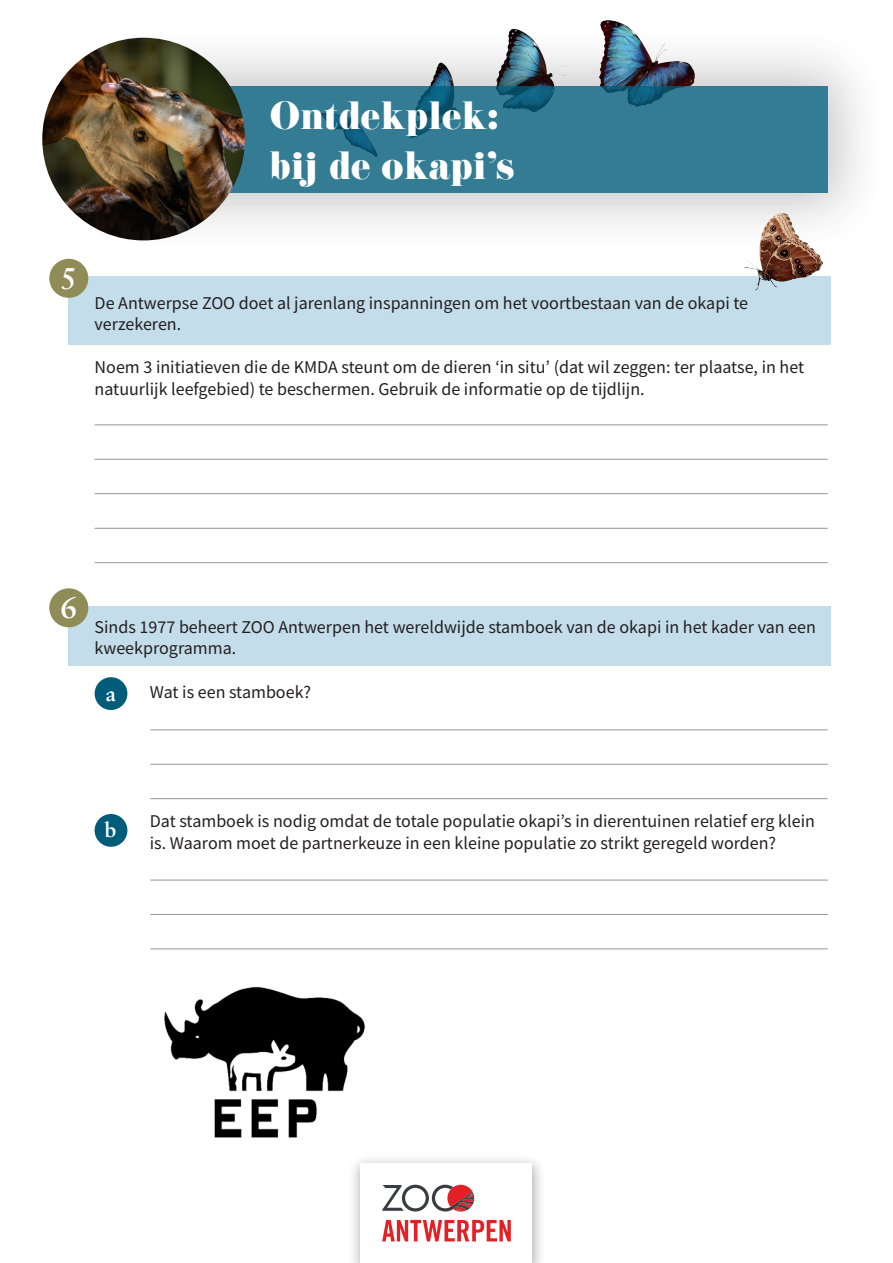
<style>
.page{position:relative;width:893px;height:1263px;background:#fff}
.page>*{position:absolute;margin:0;border:0;box-sizing:border-box;transform-origin:0 0}
.t1{font:34.5px/49.3px "Eloquent JF Pro";letter-spacing:.02em;color:#fff}
.t2{font:700 30.15px "Sabon LT Pro";color:#fff}
.t3{font:700 21px "Sabon LT Pro";color:#fff}
.t4{font:18px/21.6px "Source Sans Pro";color:#231f20}
</style>
<div class="page">
<div style="left:347px;top:1154px;width:199px;height:109px;background:#231f20;opacity:.37"></div>
<div style="left:361px;top:1163px;width:171px;height:100px;background:#fff"></div>
<svg style="left:382px;top:1220px;width:129px;height:21px"></svg>
<svg style="left:382px;top:1185px;width:92px;height:26px"></svg>
<div style="left:61px;top:23px;width:830px;height:232px;background:#231f20;opacity:.32"></div>
<svg style="left:230px;top:86px;width:598px;height:106px;background:#307990"></svg>
<img style="left:42px;top:38px;width:203px;height:202px;border-radius:101px">
<div style="left:69px;top:277px;width:762px;height:68px;background:#c3ddea"></div>
<div style="left:69px;top:606px;width:762px;height:59px;background:#c3ddea"></div>
<div style="left:49px;top:259px;width:39px;height:39px;background:#908c57;border-radius:50%"></div>
<div style="left:49px;top:588px;width:39px;height:39px;background:#908c57;border-radius:50%"></div>
<img style="left:730px;top:197px;width:101px;height:94px">
<div style="left:95px;top:677px;width:32px;height:33px;background:#015c79;border-radius:50%"></div>
<div style="left:95px;top:814px;width:32px;height:33px;background:#015c79;border-radius:50%"></div>
<img style="left:164px;top:986px;width:201px;height:152px">
<hr style="left:95px;top:424px;width:733px;height:1px;background:#939598">
<hr style="left:95px;top:459px;width:733px;height:1px;background:#939598">
<hr style="left:95px;top:493px;width:733px;height:1px;background:#939598">
<hr style="left:95px;top:528px;width:733px;height:1px;background:#939598">
<hr style="left:95px;top:562px;width:733px;height:1px;background:#939598">
<hr style="left:150px;top:729px;width:678px;height:1px;background:#939598">
<hr style="left:150px;top:764px;width:678px;height:1px;background:#939598">
<hr style="left:150px;top:798px;width:678px;height:1px;background:#939598">
<hr style="left:150px;top:880px;width:678px;height:1px;background:#939598">
<hr style="left:150px;top:914px;width:678px;height:1px;background:#939598">
<hr style="left:150px;top:948px;width:678px;height:1px;background:#939598">
<h1 class="t1" style="left:270px;top:93px;width:246px">Ontdekplek: bij de okapi’s</h1>
<p class="t2" style="left:60px;top:259px;width:18px">5</p>
<p class="t4" style="left:95px;top:292px;width:655px">De Antwerpse ZOO doet al jarenlang inspanningen om het voortbestaan van de okapi te verzekeren.</p>
<p class="t4" style="left:95px;top:357px;width:711px">Noem 3 initiatieven die de KMDA steunt om de dieren ‘in situ’ (dat wil zeggen: ter plaatse, in het natuurlijk leefgebied) te beschermen. Gebruik de informatie op de tijdlijn.</p>
<p class="t2" style="left:60px;top:588px;width:18px">6</p>
<p class="t4" style="left:95px;top:616px;width:723px">Sinds 1977 beheert ZOO Antwerpen het wereldwijde stamboek van de okapi in het kader van een kweekprogramma.</p>
<p class="t4" style="left:150px;top:681px;width:163px">Wat is een stamboek?</p>
<p class="t3" style="left:105px;top:680px;width:12px">a</p>
<p class="t3" style="left:105px;top:817px;width:13px">b</p>
<p class="t4" style="left:150px;top:810px;width:667px">Dat stamboek is nodig omdat de totale populatie okapi’s in dierentuinen relatief erg klein is. Waarom moet de partnerkeuze in een kleine populatie zo strikt geregeld worden?</p>
</div>
